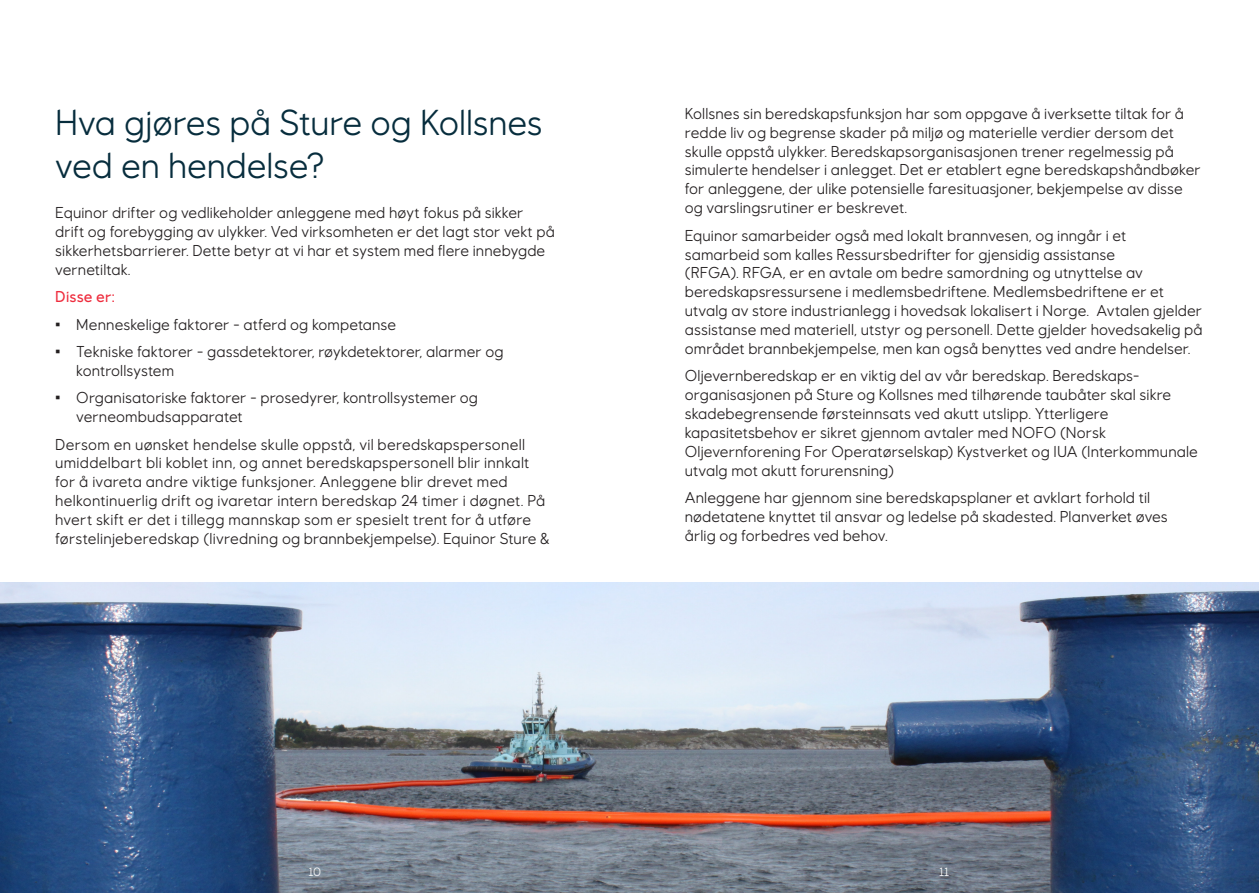
<style>
.page{position:relative;width:1259px;height:893px;background:#fff}
.page>*{position:absolute;margin:0;border:0;box-sizing:border-box;transform-origin:0 0}
.Kapittel{font:36px/43.2px "Equinor";letter-spacing:-.005em;color:#072d3d}
.brødtekst{font:15.75px/18.9px "Equinor";letter-spacing:.005em;color:#231f20}
.brødtekst-2{font:500 15.75px "Equinor";letter-spacing:.01em;color:#ee2c3d}
.t1{font:12px "Equinor";color:#fff}
</style>
<div class="page">
<img style="left:0;top:582px;width:1259px;height:311px">
<p class="Kapittel" style="left:55px;top:100px;width:489px">Hva gjøres på Sture og Kollsnes ved en hendelse?</p>
<p class="brødtekst" style="left:55px;top:203px;width:501px">Equinor drifter og vedlikeholder anleggene med høyt fokus på sikker drift og forebygging av ulykker. Ved virksomheten er det lagt stor vekt på sikkerhetsbarrierer. Dette betyr at vi har et system med flere innebygde vernetiltak.</p>
<p class="brødtekst-2" style="left:55px;top:287px;width:61px">Disse er:</p>
<p class="brødtekst" style="left:55px;top:314px;width:342px">∙ Menneskelige faktorer - atferd og kompetanse</p>
<p class="brødtekst" style="left:76px;top:342px;width:429px;text-indent:-21px">∙ Tekniske faktorer - gassdetektorer, røykdetektorer, alarmer og kontrollsystem</p>
<p class="brødtekst" style="left:76px;top:388px;width:403px;text-indent:-21px">∙ Organisatoriske faktorer - prosedyrer, kontrollsystemer og verneombudsapparatet</p>
<p class="brødtekst" style="left:55px;top:434px;width:496px">Dersom en uønsket hendelse skulle oppstå, vil beredskapspersonell umiddelbart bli koblet inn, og annet beredskapspersonell blir innkalt for å ivareta andre viktige funksjoner. Anleggene blir drevet med helkontinuerlig drift og ivaretar intern beredskap 24 timer i døgnet. På hvert skift er det i tillegg mannskap som er spesielt trent for å utføre førstelinjeberedskap (livredning og brannbekjempelse). Equinor Sture &amp;</p>
<p class="brødtekst" style="left:685px;top:104px;width:517px">Kollsnes sin beredskapsfunksjon har som oppgave å iverksette tiltak for å redde liv og begrense skader på miljø og materielle verdier dersom det skulle oppstå ulykker. Beredskapsorganisasjonen trener regelmessig på simulerte hendelser i anlegget. Det er etablert egne beredskapshåndbøker for anleggene, der ulike potensielle faresituasjoner, bekjempelse av disse og varslingsrutiner er beskrevet.</p>
<p class="brødtekst" style="left:685px;top:226px;width:519px">Equinor samarbeider også med lokalt brannvesen, og inngår i et samarbeid som kalles Ressursbedrifter for gjensidig assistanse<br>(RFGA). RFGA, er en avtale om bedre samordning og utnyttelse av beredskapsressursene i medlemsbedriftene. Medlemsbedriftene er et utvalg av store industrianlegg i hovedsak lokalisert i Norge. Avtalen gjelder assistanse med materiell, utstyr og personell. Dette gjelder hovedsakelig på området brannbekjempelse, men kan også benyttes ved andre hendelser.</p>
<p class="brødtekst" style="left:685px;top:366px;width:514px">Oljevernberedskap er en viktig del av vår beredskap. Beredskaps&shy;organisasjonen på Sture og Kollsnes med tilhørende taubåter skal sikre skadebegrensende førsteinnsats ved akutt utslipp. Ytterligere kapasitetsbehov er sikret gjennom avtaler med NOFO (Norsk Oljevernforening For Operatørselskap) Kystverket og IUA (Interkommunale utvalg mot akutt forurensning)</p>
<p class="brødtekst" style="left:685px;top:488px;width:484px">Anleggene har gjennom sine beredskapsplaner et avklart forhold til nødetatene knyttet til ansvar og ledelse på skadested. Planverket øves årlig og forbedres ved behov.</p>
<p class="t1" style="left:308px;top:864px;width:14px">10</p>
<p class="t1" style="left:939px;top:864px;width:12px">11</p>
</div>
